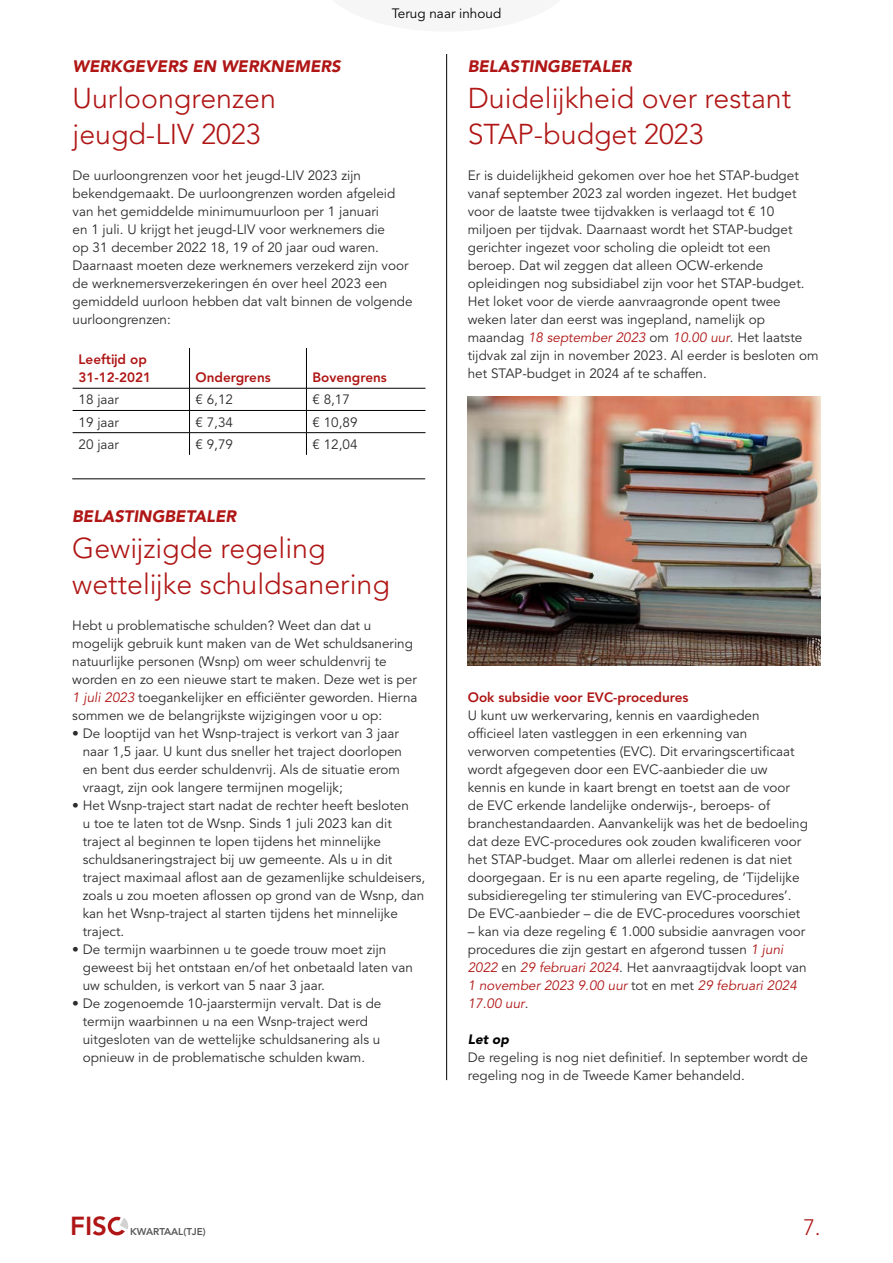
<style>
.page{position:relative;width:893px;height:1263px;background:#fff}
.page>*{position:absolute;margin:0;border:0;box-sizing:border-box;transform-origin:0 0}
.Kop{font:300 28.5px/36px "Avenir LT Pro";color:#af1615}
.t1{font:800 25.95px "Avenir LT Pro";color:#af1615}
.t2{font:300 22.2px "Avenir LT Pro";color:#af1615}
.Subkop{font:italic 900 16.5px "Avenir LT Pro";color:#af1615}
.Platte_tekst{font:13.5px/18px "Avenir LT Pro";color:#2c2c2c}
.Platte_tekst-2{font:800 13.5px/18px "Avenir LT Pro";color:#af1615}
.Tussenkop{font:800 13.5px "Avenir LT Pro";color:#af1615}
.t3{font:13.5px "Avenir LT Pro";color:#000}
.Let_op___Tip{font:italic 900 13.5px "Avenir LT Pro";color:#000}
.t4{font:800 9.9px "Avenir LT Pro";color:#575756}
.s1{font-style:italic;color:#af1615}
</style>
<div class="page">
<div style="left:108px;top:1217px;width:18px;height:18px;border:3px solid #af1615;border-radius:50%"></div>
<svg style="left:114px;top:1216px;width:14px;height:19px"></svg>
<hr style="left:72px;top:479px;width:353px;height:1px;background:#000">
<hr style="left:446px;top:54px;width:1px;height:1026px;background:#000">
<hr style="left:189px;top:348px;width:1px;height:40px;background:#000">
<hr style="left:306px;top:348px;width:1px;height:40px;background:#000">
<hr style="left:73px;top:388px;width:117px;height:1px;background:#000">
<hr style="left:190px;top:388px;width:116px;height:1px;background:#000">
<hr style="left:306px;top:388px;width:119px;height:1px;background:#000">
<hr style="left:73px;top:410px;width:117px;height:1px;background:#000">
<hr style="left:190px;top:410px;width:116px;height:1px;background:#000">
<hr style="left:306px;top:410px;width:119px;height:1px;background:#000">
<hr style="left:73px;top:432px;width:117px;height:1px;background:#000">
<hr style="left:190px;top:432px;width:116px;height:1px;background:#000">
<svg style="left:189px;top:388px;width:1px;height:67px"></svg>
<hr style="left:306px;top:432px;width:119px;height:1px;background:#000">
<svg style="left:306px;top:388px;width:1px;height:67px"></svg>
<img style="left:468px;top:396px;width:353px;height:270px">
<p class="t3" style="left:392px;top:5px;width:111px">Terug naar inhoud</p>
<p class="Subkop" style="left:73px;top:56px;width:269px">WERKGEVERS EN WERKNEMERS</p>
<p class="Kop" style="left:73px;top:80px;width:205px">Uurloongrenzen jeugd-LIV 2023</p>
<p class="Platte_tekst" style="left:73px;top:167px;width:342px">De uurloongrenzen voor het jeugd-LIV 2023 zijn bekendgemaakt. De uurloongrenzen worden afgeleid van het gemiddelde minimumuurloon per 1 januari<br>en 1 juli. U krijgt het jeugd-LIV voor werknemers die<br>op 31 december 2022 18, 19 of 20 jaar oud waren.<br>Daarnaast moeten deze werknemers verzekerd zijn voor de werknemersverzekeringen én over heel 2023 een gemiddeld uurloon hebben dat valt binnen de volgende uurloongrenzen:</p>
<p class="Platte_tekst-2" style="left:79px;top:351px;width:74px">Leeftijd op<br>31-12-2021</p>
<p class="Platte_tekst-2" style="left:196px;top:369px;width:77px">Ondergrens</p>
<p class="Platte_tekst-2" style="left:312px;top:369px;width:76px">Bovengrens</p>
<p class="Platte_tekst" style="left:79px;top:391px;width:42px">18 jaar</p>
<p class="Platte_tekst" style="left:196px;top:391px;width:39px">€ 6,12</p>
<p class="Platte_tekst" style="left:312px;top:391px;width:39px">€ 8,17</p>
<p class="Platte_tekst" style="left:79px;top:413px;width:42px">19 jaar</p>
<p class="Platte_tekst" style="left:196px;top:413px;width:39px">€ 7,34</p>
<p class="Platte_tekst" style="left:312px;top:413px;width:47px">€ 10,89</p>
<p class="Platte_tekst" style="left:79px;top:435px;width:42px">20 jaar</p>
<p class="Platte_tekst" style="left:196px;top:435px;width:39px">€ 9,79</p>
<p class="Platte_tekst" style="left:312px;top:435px;width:47px">€ 12,04</p>
<p class="Subkop" style="left:72px;top:506px;width:165px">BELASTINGBETALER</p>
<p class="Kop" style="left:72px;top:530px;width:319px">Gewijzigde regeling wettelijke schuldsanering</p>
<p class="Platte_tekst" style="left:72px;top:617px;width:347px">Hebt u problematische schulden? Weet dan dat u mogelijk gebruik kunt maken van de Wet schuldsanering natuurlijke personen (Wsnp) om weer schuldenvrij te worden en zo een nieuwe start te maken. Deze wet is per <span class="s1">1 juli 2023</span> toegankelijker en efficiënter geworden. Hierna sommen we de belangrijkste wijzigingen voor u op:</p>
<p class="Platte_tekst" style="left:83px;top:725px;width:321px;text-indent:-11px">• De looptijd van het Wsnp-traject is verkort van 3 jaar naar 1,5 jaar. U kunt dus sneller het traject doorlopen en bent dus eerder schuldenvrij. Als de situatie erom vraagt, zijn ook langere termijnen mogelijk;</p>
<p class="Platte_tekst" style="left:83px;top:797px;width:344px;text-indent:-11px">• Het Wsnp-traject start nadat de rechter heeft besloten<br>u toe te laten tot de Wsnp. Sinds 1 juli 2023 kan dit traject al beginnen te lopen tijdens het minnelijke schuldsaneringstraject bij uw gemeente. Als u in dit traject maximaal aflost aan de gezamenlijke schuldeisers, zoals u zou moeten aflossen op grond van de Wsnp, dan kan het Wsnp-traject al starten tijdens het minnelijke traject.</p>
<p class="Platte_tekst" style="left:83px;top:941px;width:332px;text-indent:-11px">• De termijn waarbinnen u te goede trouw moet zijn geweest bij het ontstaan en/of het onbetaald laten van uw schulden, is verkort van 5 naar 3 jaar.</p>
<p class="Platte_tekst" style="left:83px;top:995px;width:300px;text-indent:-11px">• De zogenoemde 10-jaarstermijn vervalt. Dat is de termijn waarbinnen u na een Wsnp-traject werd uitgesloten van de wettelijke schuldsanering als u opnieuw in de problematische schulden kwam.</p>
<p class="Subkop" style="left:468px;top:56px;width:165px">BELASTINGBETALER</p>
<p class="Kop" style="left:468px;top:80px;width:325px">Duidelijkheid over restant<br>STAP-budget 2023</p>
<p class="Platte_tekst" style="left:468px;top:167px;width:352px">Er is duidelijkheid gekomen over hoe het STAP-budget vanaf september 2023 zal worden ingezet. Het budget voor de laatste twee tijdvakken is verlaagd tot € 10 miljoen per tijdvak. Daarnaast wordt het STAP-budget gerichter ingezet voor scholing die opleidt tot een beroep. Dat wil zeggen dat alleen OCW-erkende opleidingen nog subsidiabel zijn voor het STAP-budget.<br>Het loket voor de vierde aanvraagronde opent twee weken later dan eerst was ingepland, namelijk op maandag <span class="s1">18 september 2023</span> om <span class="s1">10.00 uur</span>. Het laatste tijdvak zal zijn in november 2023. Al eerder is besloten om het STAP-budget in 2024 af te schaffen.</p>
<p class="Tussenkop" style="left:468px;top:689px;width:222px">Ook subsidie voor EVC-procedures</p>
<p class="Platte_tekst" style="left:468px;top:707px;width:342px">U kunt uw werkervaring, kennis en vaardigheden officieel laten vastleggen in een erkenning van verworven competenties (EVC). Dit ervaringscertificaat wordt afgegeven door een EVC-aanbieder die uw kennis en kunde in kaart brengt en toetst aan de voor de EVC erkende landelijke onderwijs-, beroeps- of branchestandaarden. Aanvankelijk was het de bedoeling dat deze EVC-procedures ook zouden kwalificeren voor het STAP-budget. Maar om allerlei redenen is dat niet doorgegaan. Er is nu een aparte regeling, de ‘Tijdelijke subsidieregeling ter stimulering van EVC-procedures’.<br>De EVC-aanbieder – die de EVC-procedures voorschiet</p>
<p class="Platte_tekst" style="left:468px;top:923px;width:340px">– kan via deze regeling € 1.000 subsidie aanvragen voor procedures die zijn gestart en afgerond tussen <span class="s1">1 juni 2022</span> en <span class="s1">29 februari 2024</span>. Het aanvraagtijdvak loopt van <span class="s1">1 november 2023 9.00 uur</span> tot en met <span class="s1">29 februari 2024<br>17.00 uur</span>.</p>
<p class="Let_op___Tip" style="left:468px;top:1031px;width:43px">Let op</p>
<p class="Platte_tekst" style="left:468px;top:1049px;width:342px">De regeling is nog niet definitief. In september wordt de regeling nog in de Tweede Kamer behandeld.</p>
<h2 class="t1" style="left:70px;top:1210px;width:38px">FIS</h2>
<p class="t4" style="left:130px;top:1226px;width:77px">KWARTAAL(TJE)</p>
<h3 class="t2" style="left:803px;top:1214px;width:19px">7.</h3>
</div>
